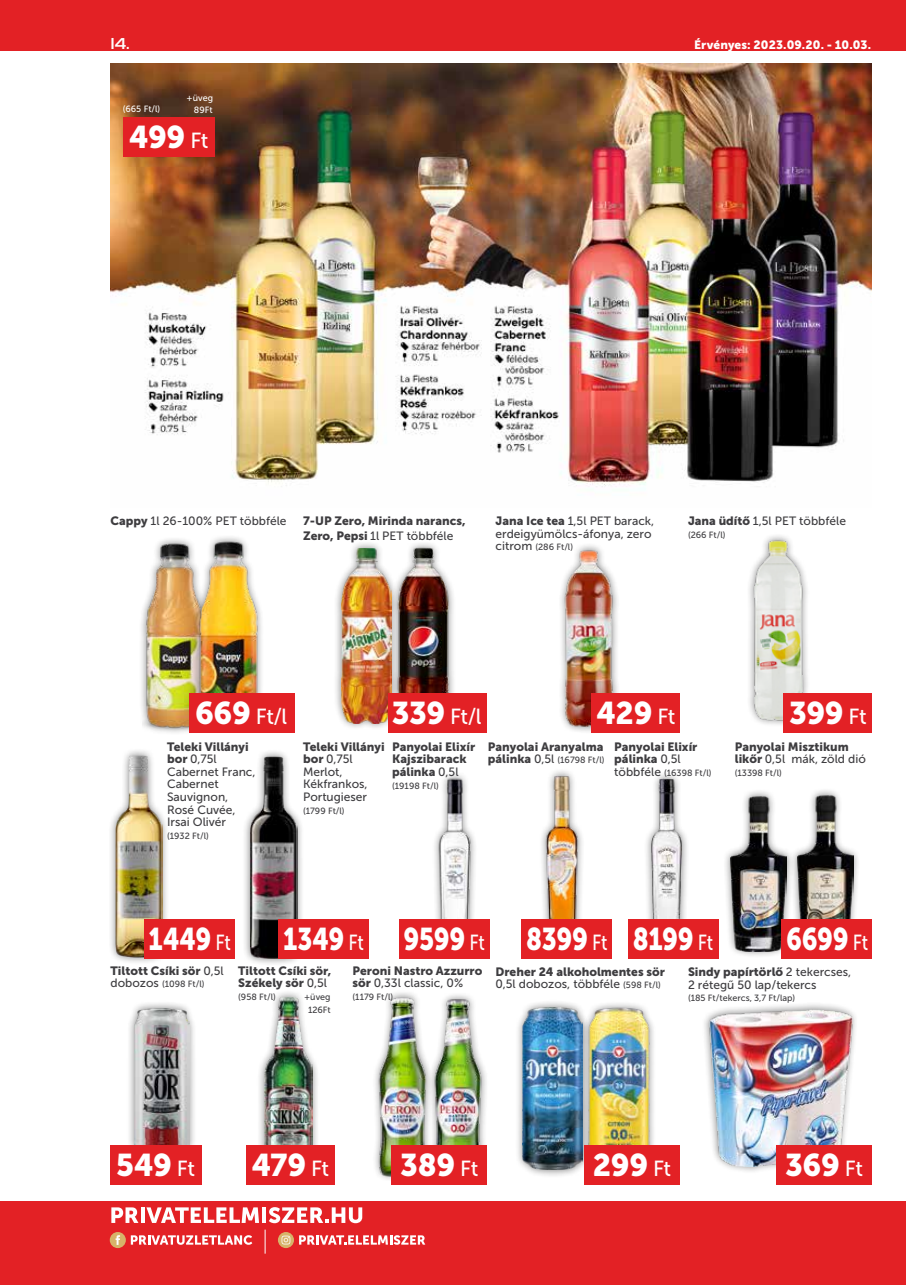
<style>
.page{position:relative;width:906px;height:1285px;background:#fff}
.page>*{position:absolute;margin:0;border:0;box-sizing:border-box;transform-origin:0 0}
.t1{font:31.2px "Museo Sans 900";letter-spacing:-.01em;color:#fff}
.t2{font:31.2px "Museo Sans 900";letter-spacing:-.01em;color:#fff;scale:.82 1}
.t3{font:21.75px "Museo Sans 500";color:#fff}
.t4{font:500 16.5px "Handel Got D";color:#fff}
.t5{font:12px/12.6px "Museo Sans 500";color:#3e3d40}
.t6{font:12px/12.6px "Museo Sans 900";color:#3e3d40}
.t7{font:12px "Museo Sans 900";letter-spacing:.01em;color:#fff}
.t8{font:9px/12.6px "Museo Sans 500";color:#3e3d40;text-align:center}
.t9{font:9px/12.6px "Museo Sans 500";color:#fff;text-align:right}
.s1{font-family:"Museo Sans 500";font-size:21.75px}
.s2{font-family:"Museo Sans 900"}
.s3{font-size:12px}
.s4{font-family:"Museo Sans 900";font-size:31.2px}
.s5{font-family:"Museo Sans 500"}
.s6{font-family:"Museo Sans 900";font-size:12px}
.s7{font-size:9px}
</style>
<div class="page">
<div style="left:0;top:1200px;width:906px;height:84px;background:#e32125"></div>
<div style="left:0;top:0;width:906px;height:51px;background:#e32125"></div>
<svg style="left:299px;top:1235px;width:126px;height:9px"></svg>
<svg style="left:131px;top:1235px;width:121px;height:9px"></svg>
<svg style="left:111px;top:1207px;width:27px;height:15px"></svg>
<hr style="left:141px;top:1207px;width:4px;height:15px;background:#fff">
<svg style="left:146px;top:1207px;width:113px;height:15px"></svg>
<hr style="left:262px;top:1207px;width:4px;height:15px;background:#fff">
<svg style="left:269px;top:1207px;width:93px;height:15px"></svg>
<svg style="left:110px;top:1231px;width:16px;height:16px"></svg>
<svg style="left:116px;top:1234px;width:4px;height:10px"></svg>
<svg style="left:278px;top:1231px;width:16px;height:16px"></svg>
<svg style="left:281px;top:1235px;width:9px;height:9px"></svg>
<svg style="left:265px;top:1229px;width:1px;height:24px"></svg>
<img style="left:111px;top:64px;width:761px;height:423px">
<div style="left:701px;top:1001px;width:158px;height:173px;background:#000;opacity:.5"></div>
<img style="left:701px;top:1008px;width:158px;height:158px">
<img style="left:433px;top:996px;width:53px;height:148px">
<div style="left:581px;top:1000px;width:75px;height:177px;background:#000;opacity:.5"></div>
<img style="left:590px;top:1006px;width:64px;height:138px">
<div style="left:515px;top:998px;width:75px;height:179px;background:#000;opacity:.5"></div>
<div style="left:127px;top:999px;width:70px;height:162px;background:#000;opacity:.5"></div>
<img style="left:135px;top:1007px;width:54px;height:137px">
<div style="left:256px;top:989px;width:64px;height:190px;background:#000;opacity:.5"></div>
<img style="left:265px;top:997px;width:47px;height:147px">
<div style="left:242px;top:748px;width:62px;height:218px;background:#000;opacity:.5"></div>
<img style="left:250px;top:756px;width:48px;height:202px">
<div style="left:108px;top:747px;width:62px;height:217px;background:#000;opacity:.5"></div>
<img style="left:115px;top:755px;width:48px;height:202px">
<img style="left:434px;top:774px;width:41px;height:144px">
<div style="left:723px;top:788px;width:71px;height:170px;background:#000;opacity:.5"></div>
<img style="left:731px;top:796px;width:55px;height:154px">
<div style="left:789px;top:788px;width:71px;height:170px;background:#000;opacity:.5"></div>
<img style="left:797px;top:795px;width:56px;height:123px">
<div style="left:643px;top:771px;width:46px;height:187px;background:#000;opacity:.5"></div>
<img style="left:650px;top:777px;width:33px;height:141px">
<div style="left:371px;top:989px;width:62px;height:193px;background:#000;opacity:.5"></div>
<img style="left:377px;top:994px;width:50px;height:182px">
<img style="left:541px;top:771px;width:41px;height:147px">
<div style="left:137px;top:536px;width:76px;height:199px;background:#000;opacity:.5"></div>
<img style="left:143px;top:539px;width:47px;height:192px">
<div style="left:190px;top:534px;width:75px;height:199px;background:#000;opacity:.5"></div>
<img style="left:194px;top:537px;width:67px;height:156px">
<img style="left:561px;top:546px;width:57px;height:184px">
<img style="left:750px;top:536px;width:58px;height:188px">
<div style="left:333px;top:540px;width:66px;height:190px;background:#000;opacity:.5"></div>
<img style="left:341px;top:548px;width:49px;height:174px">
<div style="left:390px;top:540px;width:66px;height:190px;background:#000;opacity:.5"></div>
<img style="left:392px;top:547px;width:63px;height:146px">
<div style="left:144px;top:918px;width:91px;height:40px;background:#e32125"></div>
<div style="left:398px;top:918px;width:91px;height:40px;background:#e32125"></div>
<div style="left:628px;top:918px;width:91px;height:40px;background:#e32125"></div>
<div style="left:278px;top:918px;width:91px;height:40px;background:#e32125"></div>
<div style="left:521px;top:918px;width:91px;height:40px;background:#e32125"></div>
<div style="left:781px;top:918px;width:91px;height:40px;background:#e32125"></div>
<div style="left:111px;top:1144px;width:91px;height:40px;background:#e32125"></div>
<div style="left:123px;top:117px;width:92px;height:40px;background:#e32125"></div>
<div style="left:246px;top:1144px;width:89px;height:40px;background:#e32125"></div>
<div style="left:391px;top:1144px;width:96px;height:40px;background:#e32125"></div>
<div style="left:584px;top:1144px;width:95px;height:40px;background:#e32125"></div>
<div style="left:776px;top:1144px;width:96px;height:40px;background:#e32125"></div>
<div style="left:189px;top:693px;width:105px;height:40px;background:#e32125"></div>
<div style="left:590px;top:693px;width:89px;height:40px;background:#e32125"></div>
<div style="left:783px;top:693px;width:89px;height:40px;background:#e32125"></div>
<div style="left:388px;top:693px;width:99px;height:40px;background:#e32125"></div>
<h3 class="t4" style="left:111px;top:34px;width:21px">14.</h3>
<p class="t7" style="left:694px;top:38px;width:179px">Érvényes: 2023.09.20. - 10.03.</p>
<p class="t9" style="left:123px;top:102px;width:39px">(665 Ft/l)</p>
<p class="t9" style="left:187px;top:91px;width:28px">+üveg<br>89Ft</p>
<h1 class="t1" style="left:129px;top:119px;width:81px">499 <span class="s1">Ft</span></h1>
<p class="t5" style="left:111px;top:514px;width:177px"><span class="s2">Cappy</span> 1l 26-100% PET többféle</p>
<p class="t5" style="left:495px;top:514px;width:160px"><span class="s2">Jana Ice tea</span> 1,5l PET barack, erdeigyümölcs-áfonya, zero</p>
<p class="t8" style="left:495px;top:541px;width:79px"><span class="s3">citrom</span> (286 Ft/l)</p>
<p class="t6" style="left:303px;top:514px;width:164px">7-UP Zero, Mirinda narancs,</p>
<p class="t5" style="left:303px;top:529px;width:152px"><span class="s2">Zero, Pepsi</span> 1l PET többféle</p>
<p class="t5" style="left:688px;top:514px;width:159px"><span class="s2">Jana üdítő</span> 1,5l PET többféle</p>
<p class="t8" style="left:688px;top:528px;width:39px">(266 Ft/l)</p>
<h2 class="t3" style="left:195px;top:704px;width:93px"><span class="s4">669</span> Ft/l</h2>
<h1 class="t1" style="left:596px;top:695px;width:80px">429 <span class="s1">Ft</span></h1>
<h1 class="t1" style="left:789px;top:695px;width:79px">399 <span class="s1">Ft</span></h1>
<h2 class="t3" style="left:392px;top:704px;width:91px"><span class="s4">339</span> Ft/l</h2>
<p class="t6" style="left:167px;top:740px;width:83px">Teleki Villányi</p>
<p class="t5" style="left:167px;top:752px;width:90px"><span class="s2">bor</span> 0,75l<br>Cabernet Franc,<br>Cabernet<br>Sauvignon,<br>Rosé Cuvée,<br>Irsai Olivér</p>
<p class="t8" style="left:167px;top:829px;width:43px">(1932 Ft/l)</p>
<p class="t6" style="left:303px;top:740px;width:83px">Teleki Villányi</p>
<p class="t5" style="left:303px;top:752px;width:66px"><span class="s2">bor</span> 0,75l<br>Merlot,<br>Kékfrankos,<br>Portugieser</p>
<p class="t8" style="left:303px;top:804px;width:43px">(1799 Ft/l)</p>
<p class="t6" style="left:392px;top:740px;width:85px">Panyolai Elixír<br>Kajszibarack pálinka <span class="s5">0,5l</span></p>
<p class="t8" style="left:392px;top:779px;width:48px">(19198 Ft/l)</p>
<p class="t6" style="left:488px;top:740px;width:117px">Panyolai Aranyalma</p>
<p class="t8" style="left:488px;top:753px;width:118px"><span class="s6">pálinka</span> <span class="s3">0,5l</span> (16798 Ft/l)</p>
<p class="t6" style="left:614px;top:740px;width:85px">Panyolai Elixír pálinka <span class="s5">0,5l</span></p>
<p class="t8" style="left:614px;top:766px;width:99px"><span class="s3">többféle</span> (16398 Ft/l)</p>
<p class="t6" style="left:735px;top:740px;width:116px">Panyolai Misztikum</p>
<p class="t5" style="left:735px;top:752px;width:133px"><span class="s2">likőr</span> 0,5l mák, zöld dió</p>
<p class="t8" style="left:735px;top:766px;width:49px">(13398 Ft/l)</p>
<h1 class="t2" style="left:149px;top:921px;width:102px">1449 <span class="s1">Ft</span></h1>
<h1 class="t2" style="left:283px;top:921px;width:100px">1349 <span class="s1">Ft</span></h1>
<h1 class="t2" style="left:403px;top:921px;width:101px">9599 <span class="s1">Ft</span></h1>
<h1 class="t2" style="left:526px;top:921px;width:229px">8399 <span class="s1">Ft</span> 8199 <span class="s1">Ft</span></h1>
<h1 class="t2" style="left:786px;top:921px;width:102px">6699 <span class="s1">Ft</span></h1>
<p class="t6" style="left:111px;top:964px;width:115px">Tiltott Csíki sör <span class="s5">0,5l</span></p>
<p class="t8" style="left:111px;top:977px;width:96px"><span class="s3">dobozos</span> (1098 Ft/l)</p>
<p class="t6" style="left:238px;top:964px;width:95px">Tiltott Csíki sör,<br>Székely sör <span class="s5">0,5l</span></p>
<p class="t8" style="left:238px;top:990px;width:39px">(958 Ft/l)</p>
<p class="t8" style="left:304px;top:990px;width:28px">+üveg<br>126Ft</p>
<p class="t6" style="left:352px;top:964px;width:131px">Peroni Nastro Azzurro</p>
<p class="t5" style="left:352px;top:976px;width:112px"><span class="s2">sör</span> 0,33l classic, 0%</p>
<p class="t8" style="left:352px;top:990px;width:42px">(1179 Ft/l)</p>
<p class="t6" style="left:495px;top:964px;width:171px">Dreher 24 alkoholmentes sör</p>
<p class="t5" style="left:495px;top:977px;width:167px">0,5l dobozos, többféle <span class="s7">(598 Ft/l)</span></p>
<p class="t6" style="left:688px;top:965px;width:165px">Sindy papírtörlő <span class="s5">2 tekercses,</span></p>
<p class="t5" style="left:688px;top:978px;width:130px">2 rétegű 50 lap/tekercs</p>
<p class="t8" style="left:688px;top:991px;width:109px">(185 Ft/tekercs, 3,7 Ft/lap)</p>
<h1 class="t1" style="left:116px;top:1146px;width:80px">549 <span class="s1">Ft</span></h1>
<h1 class="t1" style="left:252px;top:1146px;width:79px">479 <span class="s1">Ft</span></h1>
<h1 class="t1" style="left:400px;top:1146px;width:80px">389 <span class="s1">Ft</span></h1>
<h1 class="t1" style="left:593px;top:1146px;width:80px">299 <span class="s1">Ft</span></h1>
<h1 class="t1" style="left:785px;top:1146px;width:79px">369 <span class="s1">Ft</span></h1>
</div>
